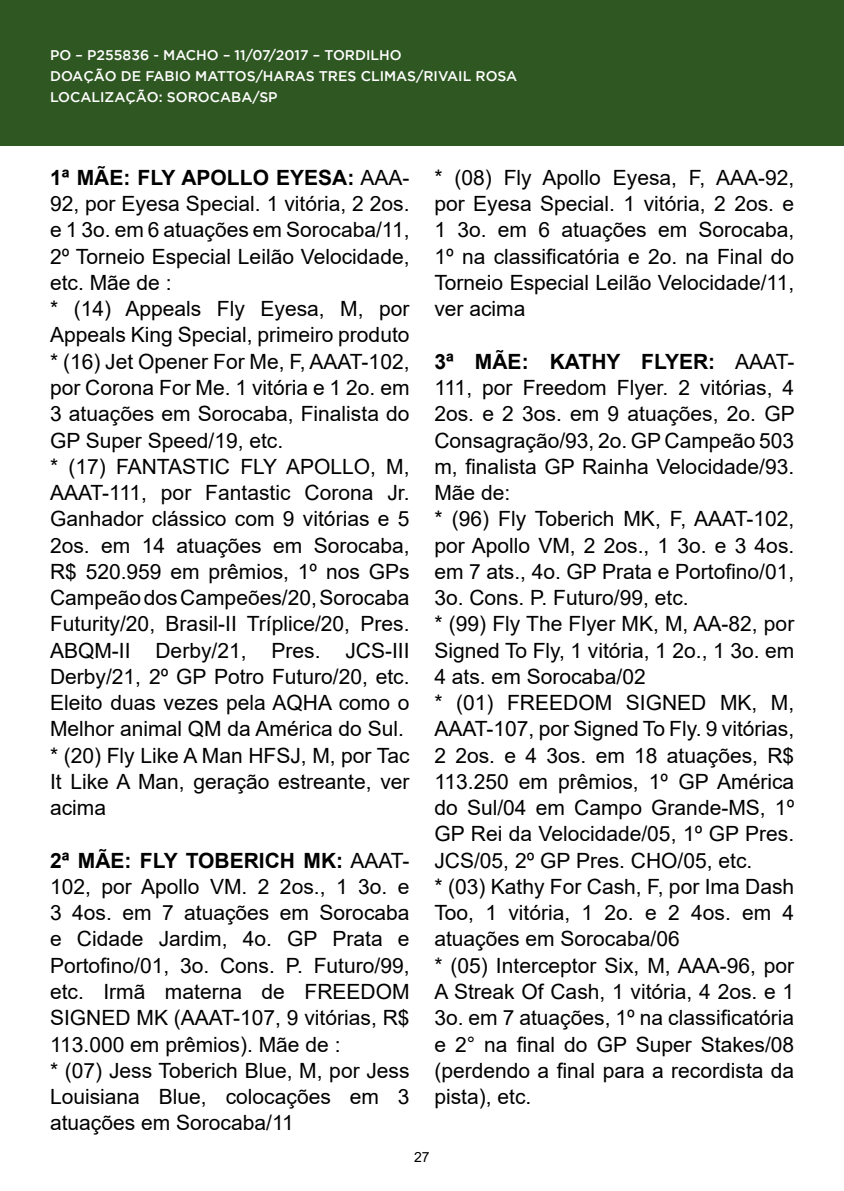
<style>
.page{position:relative;width:844px;height:1191px;background:#fff}
.page>*{position:absolute;margin:0;border:0;box-sizing:border-box;transform-origin:0 0}
.t1{font:21px/26.2px "Arial";color:#000}
.t2{font:500 14px/21px "Gotham";color:#fff}
.t3{font:14px "Arial";color:#000}
.s1{font-weight:700}
</style>
<div class="page">
<div style="left:0;top:0;width:843px;height:146px;background:#2f5722"></div>
<p class="t2" style="left:50px;top:44px;width:468px">PO – P255836 - MACHO – 11/07/2017 – TORDILHO<br>DOAÇÃO DE FABIO MATTOS/HARAS TRES CLIMAS/RIVAIL ROSA<br>LOCALIZAÇÃO: SOROCABA/SP</p>
<p class="t1" style="left:50px;top:164px;width:361px"><span class="s1">1ª MÃE: FLY APOLLO EYESA:</span> AAA-<br>92, por Eyesa Special. 1 vitória, 2 2os. e 1 3o. em 6 atuações em Sorocaba/11,<br>2º Torneio Especial Leilão Velocidade, etc. Mãe de :<br>* (14) Appeals Fly Eyesa, M, por<br>Appeals King Special, primeiro produto * (16) Jet Opener For Me, F, AAAT-102, por Corona For Me. 1 vitória e 1 2o. em<br>3 atuações em Sorocaba, Finalista do<br>GP Super Speed/19, etc.<br>* (17) FANTASTIC FLY APOLLO, M,<br>AAAT-111, por Fantastic Corona Jr.<br>Ganhador clássico com 9 vitórias e 5<br>2os. em 14 atuações em Sorocaba,<br>R$ 520.959 em prêmios, 1º nos GPs<br>Campeão dos Campeões/20, Sorocaba<br>Futurity/20, Brasil-II Tríplice/20, Pres.<br>ABQM-II Derby/21, Pres. JCS-III<br>Derby/21, 2º GP Potro Futuro/20, etc.<br>Eleito duas vezes pela AQHA como o<br>Melhor animal QM da América do Sul. * (20) Fly Like A Man HFSJ, M, por Tac<br>It Like A Man, geração estreante, ver acima</p>
<p class="t1" style="left:50px;top:847px;width:361px"><span class="s1">2ª MÃE: FLY TOBERICH MK:</span> AAAT-<br>102, por Apollo VM. 2 2os., 1 3o. e<br>3 4os. em 7 atuações em Sorocaba e Cidade Jardim, 4o. GP Prata e<br>Portofino/01, 3o. Cons. P. Futuro/99, etc. Irmã materna de FREEDOM<br>SIGNED MK (AAAT-107, 9 vitórias, R$<br>113.000 em prêmios). Mãe de :<br>* (07) Jess Toberich Blue, M, por Jess<br>Louisiana Blue, colocações em 3 atuações em Sorocaba/11</p>
<p class="t1" style="left:434px;top:164px;width:361px;text-align:justify">* (08) Fly Apollo Eyesa, F, AAA-92, por Eyesa Special. 1 vitória, 2 2os. e 1 3o. em 6 atuações em Sorocaba, 1º na classificatória e 2o. na Final do Torneio Especial Leilão Velocidade/11, ver acima</p>
<p class="t1" style="left:434px;top:348px;width:362px"><span class="s1">3ª MÃE: KATHY FLYER:</span> AAAT-<br>111, por Freedom Flyer. 2 vitórias, 4<br>2os. e 2 3os. em 9 atuações, 2o. GP<br>Consagração/93, 2o. GP Campeão 503 m, finalista GP Rainha Velocidade/93.<br>Mãe de:<br>* (96) Fly Toberich MK, F, AAAT-102, por Apollo VM, 2 2os., 1 3o. e 3 4os. em 7 ats., 4o. GP Prata e Portofino/01,<br>3o. Cons. P. Futuro/99, etc.<br>* (99) Fly The Flyer MK, M, AA-82, por<br>Signed To Fly, 1 vitória, 1 2o., 1 3o. em<br>4 ats. em Sorocaba/02<br>* (01) FREEDOM SIGNED MK, M,<br>AAAT-107, por Signed To Fly. 9 vitórias,<br>2 2os. e 4 3os. em 18 atuações, R$<br>113.250 em prêmios, 1º GP América do Sul/04 em Campo Grande-MS, 1º<br>GP Rei da Velocidade/05, 1º GP Pres.<br>JCS/05, 2º GP Pres. CHO/05, etc.<br>* (03) Kathy For Cash, F, por Ima Dash<br>Too, 1 vitória, 1 2o. e 2 4os. em 4 atuações em Sorocaba/06<br>* (05) Interceptor Six, M, AAA-96, por<br>A Streak Of Cash, 1 vitória, 4 2os. e 1<br>3o. em 7 atuações, 1º na classificatória e 2° na final do GP Super Stakes/08 (perdendo a final para a recordista da pista), etc.</p>
<p class="t3" style="left:414px;top:1147px;width:17px">27</p>
</div>
